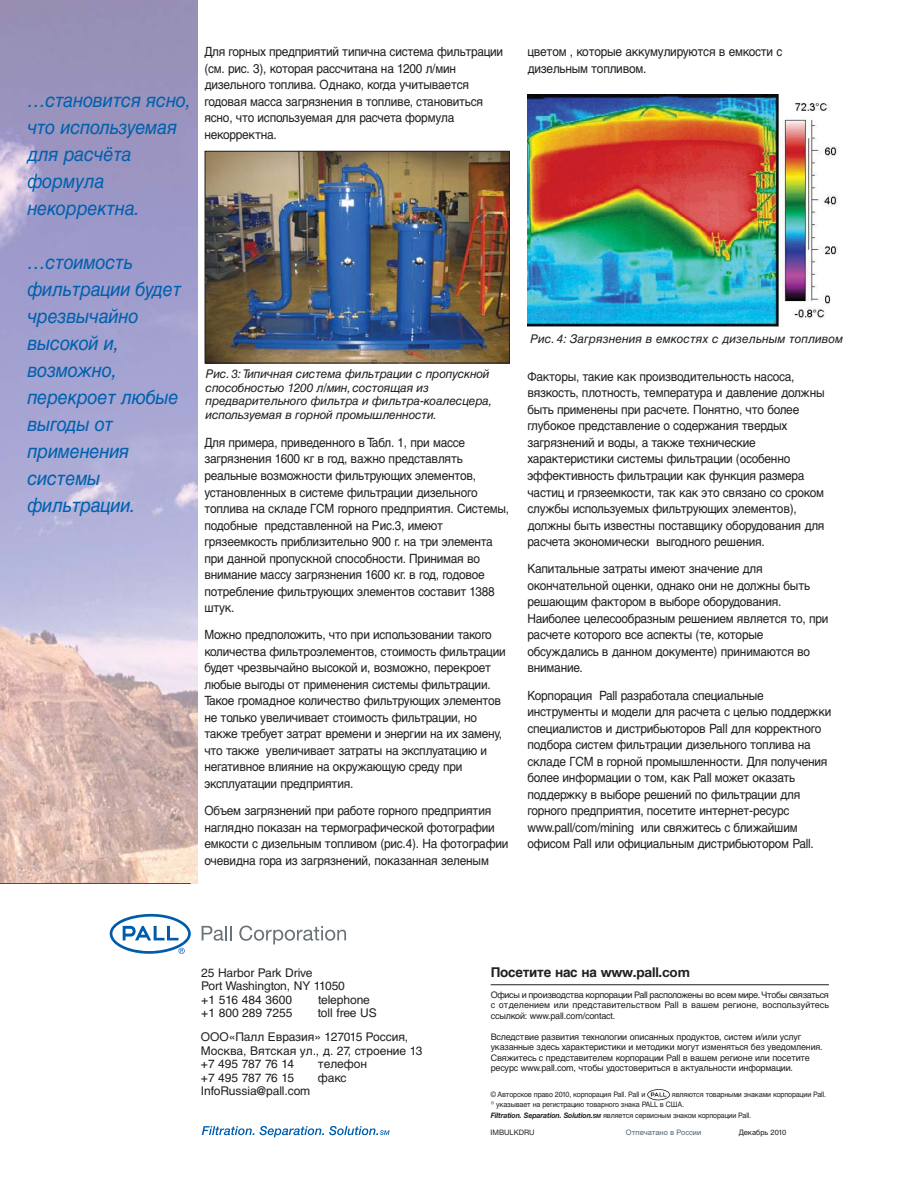
<style>
.page{position:relative;width:897px;height:1187px;background:#fff}
.page>*{position:absolute;margin:0;border:0;box-sizing:border-box;transform-origin:0 0}
.t1{font:19.5px/27px "Helvetica Cyr Inclined";letter-spacing:-.02em;color:#0060ae;scale:.94 1}
.t2{font:700 13.5px "Helvetica Cyr";letter-spacing:-.02em;color:#231f20}
.t3{font:12.75px/16.5px "Helvetica Cyr Upright";letter-spacing:-.015em;color:#231f20;scale:.93 1}
.t4{font:12px/13.5px "Helvetica Cyr Upright";letter-spacing:-.005em;color:#231f20}
.t5{font:12px/13.5px "Helvetica Cyr Inclined";letter-spacing:-.02em;color:#231f20}
.t6{font:12px "Helvetica Cyr Inclined";color:#231f20}
.t7{font:9px/10.5px "Helvetica Cyr Upright";letter-spacing:-.015em;color:#231f20;text-align:justify}
.t8{font:7.5px/10.5px "Helvetica Cyr Upright";letter-spacing:-.015em;color:#231f20;scale:.95 1}
.t9{font:7.5px "Helvetica Cyr Upright";color:#53616f}
.t10{font:7.5px "Helvetica Cyr Upright";letter-spacing:-.015em;color:#231f20}
.t11{font:7.5px "Helvetica Neue LT Std";color:#231f20}
.s1{font-family:"Helvetica Neue LT Std"}
.s2{font-family:"Helvetica Neue LT Std";font-weight:700;font-style:italic}
.s3{font-family:"Helvetica Neue LT Std";font-weight:700;font-style:italic;font-size:5.7px}
</style>
<div class="page">
<img style="left:0;top:0;width:197px;height:883px">
<img style="left:207px;top:153px;width:300px;height:208px">
<div style="left:205px;top:151px;width:304px;height:212px;border:1px solid #231f20"></div>
<img style="left:527px;top:95px;width:311px;height:232px">
<svg style="left:202px;top:1125px;width:187px;height:12px"></svg>
<hr style="left:490px;top:984px;width:338px;height:1px;background:#231f20">
<svg style="left:647px;top:1089px;width:23px;height:11px"></svg>
<svg style="left:201px;top:925px;width:30px;height:15px"></svg>
<svg style="left:239px;top:925px;width:107px;height:19px"></svg>
<svg style="left:110px;top:913px;width:81px;height:40px"></svg>
<hr style="left:0;top:883px;width:191px;height:1px;background:#0060ae">
<h1 class="t1" style="left:27px;top:89px;width:175px">…становится ясно, что используемая для расчёта формула некорректна.</h1>
<h1 class="t1" style="left:27px;top:251px;width:165px">…стоимость фильтрации будет чрезвычайно высокой и, возможно, перекроет любые выгоды от применения системы фильтрации.</h1>
<p class="t3" style="left:204px;top:45px;width:322px">Для горных предприятий типична система фильтрации (см. рис. 3), которая рассчитана на 1200 л/мин дизельного топлива. Однако, когда учитывается годовая масса загрязнения в топливе, становиться ясно, что используемая для расчета формула некорректна.</p>
<p class="t5" style="left:206px;top:368px;width:288px">Рис. 3: Типичная система фильтрации с пропускной способностью 1200 л/мин, состоящая из предварительного фильтра и фильтра-коалесцера, используемая в горной промышленности.</p>
<p class="t3" style="left:204px;top:435px;width:329px">Для примера, приведенного в Табл. 1, при массе загрязнения 1600 кг в год, важно представлять реальные возможности фильтрующих элементов, установленных в системе фильтрации дизельного топлива на складе ГСМ горного предприятия. Системы, подобные представленной на Рис.3, имеют грязеемкость приблизительно 900 г. на три элемента при данной пропускной способности. Принимая во внимание массу загрязнения 1600 кг. в год, годовое потребление фильтрующих элементов составит 1388 штук.</p>
<p class="t3" style="left:204px;top:628px;width:325px">Можно предположить, что при использовании такого количества фильтроэлементов, стоимость фильтрации будет чрезвычайно высокой и, возможно, перекроет любые выгоды от применения системы фильтрации.<br>Такое громадное количество фильтрующих элементов не только увеличивает стоимость фильтрации, но также требует затрат времени и энергии на их замену, что также увеличивает затраты на эксплуатацию и негативное влияние на окружающую среду при эксплуатации предприятия.</p>
<p class="t3" style="left:204px;top:803px;width:328px">Объем загрязнений при работе горного предприятия наглядно показан на термографической фотографии емкости с дизельным топливом (рис.4). На фотографии очевидна гора из загрязнений, показанная зеленым</p>
<p class="t3" style="left:527px;top:45px;width:275px">цветом , которые аккумулируются в емкости с дизельным топливом.</p>
<p class="t6" style="left:530px;top:335px;width:314px">Рис. 4: Загрязнения в емкостях с дизельным топливом</p>
<p class="t3" style="left:527px;top:369px;width:321px">Факторы, такие как производительность насоса, вязкость, плотность, температура и давление должны быть применены при расчете. Понятно, что более глубокое представление о содержания твердых загрязнений и воды, а также технические характеристики системы фильтрации (особенно эффективность фильтрации как функция размера частиц и грязеемкости, так как это связано со сроком службы используемых фильтрующих элементов), должны быть известны поставщику оборудования для расчета экономически выгодного решения.</p>
<p class="t3" style="left:527px;top:562px;width:325px">Капитальные затраты имеют значение для окончательной оценки, однако они не должны быть решающим фактором в выборе оборудования.<br>Наиболее целесообразным решением является то, при расчете которого все аспекты (те, которые обсуждались в данном документе) принимаются во внимание.</p>
<p class="t3" style="left:527px;top:688px;width:328px">Корпорация Pall разработала специальные инструменты и модели для расчета с целью поддержки специалистов и дистрибьюторов Pall для корректного подбора систем фильтрации дизельного топлива на складе ГСМ в горной промышленности. Для получения более информации о том, как Pall может оказать поддержку в выборе решений по фильтрации для горного предприятия, посетите интернет-ресурс www.pall/com/mining или свяжитесь с ближайшим офисом Pall или официальным дистрибьютором Pall.</p>
<p class="t4" style="left:201px;top:966px;width:145px">25 Harbor Park Drive<br>Port Washington, NY 11050 +1 516 484 3600</p>
<p class="t4" style="left:318px;top:993px;width:53px">telephone</p>
<p class="t4" style="left:201px;top:1002px;width:209px;line-height:24px;text-indent:117px">toll free US<br>ООО«Палл Евразия» 127015 Россия,</p>
<p class="t4" style="left:201px;top:1044px;width:223px">Москва, Вятская ул., д. 27, строение 13 +7 495 787 76 14</p>
<p class="t4" style="left:201px;top:1007px;width:93px">+1 800 289 7255</p>
<p class="t4" style="left:318px;top:1058px;width:51px">телефон</p>
<p class="t4" style="left:201px;top:1071px;width:95px">+7 495 787 76 15</p>
<p class="t4" style="left:318px;top:1071px;width:30px">факс</p>
<p class="t4" style="left:201px;top:1085px;width:111px">InfoRussia@pall.com</p>
<p class="t2" style="left:490px;top:966px;width:201px">Посетите нас на <span class="s1">www.pall.com</span></p>
<p class="t7" style="left:490px;top:990px;width:340px">Офисы и производства корпорации Pall расположены во всем мире. Чтобы связаться с отделением или представительством Pall в вашем регионе, воспользуйтесь ссылкой: www.pall.com/contact.</p>
<p class="t7" style="left:490px;top:1032px;width:333px;text-align:left">Вследствие развития технологии описанных продуктов, систем и/или услуг указанные здесь характеристики и методики могут изменяться без уведомления.<br>Свяжитесь с представителем корпорации Pall в вашем регионе или посетите ресурс www.pall.com, чтобы удостовериться в актуальности информации.</p>
<p class="t8" style="left:490px;top:1089px;width:164px">© Авторское право 2010, корпорация Pall. Pall и</p>
<p class="t8" style="left:490px;top:1089px;width:354px;text-indent:181px">являются товарными знаками корпорации Pall. ® указывает на регистрацию товарного знака PALL в США.<br><span class="s2">Filtration. Separation. Solution.</span><span class="s3">SM</span> является сервисным знаком корпорации Pall.</p>
<p class="t11" style="left:490px;top:1128px;width:46px">IMBULKDRU</p>
<p class="t9" style="left:626px;top:1129px;width:77px">Отпечатано в России</p>
<p class="t10" style="left:738px;top:1129px;width:49px">Декабрь 2010</p>
</div>
